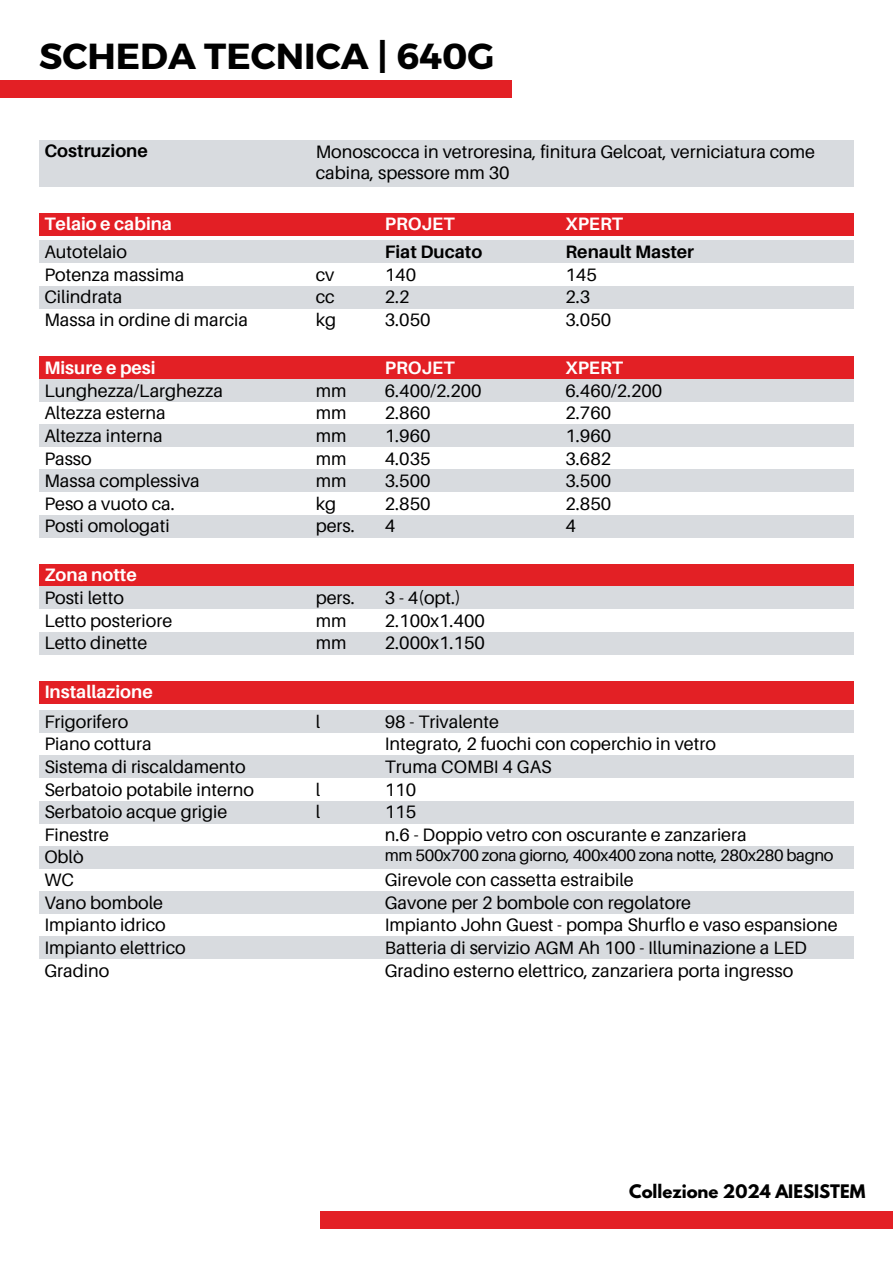
<style>
.page{position:relative;width:893px;height:1264px;background:#fff}
.page>*{position:absolute;margin:0;border:0;box-sizing:border-box;transform-origin:0 0}
.t1{font:700 36.15px "Montserrat";color:#000}
.t2{font:18px/21.3px "Aileron";color:#000}
.t3{font:700 18px "Aileron";color:#fff}
.t4{font:700 18px "Aileron";color:#000}
.t5{font:16.5px "Aileron";letter-spacing:-.02em;color:#000}
.t6{font:700 16.5px "League Spartan";color:#000}
</style>
<div class="page">
<div style="left:320px;top:1210px;width:572px;height:18px;background:#e32025"></div>
<div style="left:0;top:80px;width:512px;height:18px;background:#e32025"></div>
<div style="left:39px;top:140px;width:814px;height:46px;background:#d8dbdf"></div>
<div style="left:39px;top:564px;width:814px;height:22px;background:#e32025"></div>
<div style="left:39px;top:586px;width:814px;height:23px;background:#d8dbdf"></div>
<div style="left:39px;top:631px;width:814px;height:23px;background:#d8dbdf"></div>
<div style="left:39px;top:680px;width:814px;height:23px;background:#e32025"></div>
<div style="left:39px;top:710px;width:814px;height:23px;background:#d8dbdf"></div>
<div style="left:39px;top:755px;width:814px;height:23px;background:#d8dbdf"></div>
<div style="left:39px;top:800px;width:814px;height:23px;background:#d8dbdf"></div>
<div style="left:39px;top:845px;width:814px;height:23px;background:#d8dbdf"></div>
<div style="left:39px;top:891px;width:814px;height:22px;background:#d8dbdf"></div>
<div style="left:39px;top:936px;width:814px;height:23px;background:#d8dbdf"></div>
<div style="left:39px;top:213px;width:814px;height:22px;background:#e31f25"></div>
<div style="left:39px;top:240px;width:814px;height:23px;background:#d8dbdf"></div>
<div style="left:39px;top:286px;width:814px;height:22px;background:#d8dbdf"></div>
<div style="left:39px;top:356px;width:814px;height:23px;background:#e32025"></div>
<div style="left:39px;top:379px;width:814px;height:23px;background:#d8dbdf"></div>
<div style="left:39px;top:424px;width:814px;height:23px;background:#d8dbdf"></div>
<div style="left:39px;top:469px;width:814px;height:23px;background:#d8dbdf"></div>
<div style="left:39px;top:515px;width:814px;height:22px;background:#d8dbdf"></div>
<p class="t1" style="left:39px;top:33px;width:457px">SCHEDA TECNICA | 640G</p>
<p class="t4" style="left:44px;top:140px;width:105px">Costruzione</p>
<p class="t2" style="left:316px;top:140px;width:501px">Monoscocca in vetroresina, finitura Gelcoat, verniciatura come cabina, spessore mm 30</p>
<p class="t3" style="left:44px;top:213px;width:129px">Telaio e cabina</p>
<p class="t2" style="left:44px;top:263px;width:141px">Potenza massima</p>
<p class="t2" style="left:316px;top:263px;width:20px">cv</p>
<p class="t2" style="left:385px;top:263px;width:33px">140</p>
<p class="t2" style="left:565px;top:263px;width:33px">145</p>
<p class="t2" style="left:44px;top:286px;width:79px">Cilindrata</p>
<p class="t2" style="left:316px;top:286px;width:21px">cc</p>
<p class="t2" style="left:385px;top:286px;width:26px">2.2</p>
<p class="t2" style="left:565px;top:286px;width:26px">2.3</p>
<p class="t2" style="left:44px;top:309px;width:205px">Massa in ordine di marcia</p>
<p class="t2" style="left:316px;top:309px;width:22px">kg</p>
<p class="t2" style="left:385px;top:309px;width:47px">3.050</p>
<p class="t2" style="left:565px;top:309px;width:47px">3.050</p>
<p class="t3" style="left:385px;top:213px;width:71px">PROJET</p>
<p class="t3" style="left:565px;top:213px;width:59px">XPERT</p>
<p class="t2" style="left:44px;top:241px;width:84px">Autotelaio</p>
<p class="t4" style="left:385px;top:241px;width:99px">Fiat Ducato</p>
<p class="t4" style="left:565px;top:241px;width:130px">Renault Master</p>
<p class="t3" style="left:44px;top:356px;width:113px">Misure e pesi</p>
<p class="t2" style="left:44px;top:379px;width:180px">Lunghezza/Larghezza</p>
<p class="t2" style="left:316px;top:379px;width:32px">mm</p>
<p class="t2" style="left:385px;top:379px;width:98px">6.400/2.200</p>
<p class="t2" style="left:565px;top:379px;width:98px">6.460/2.200</p>
<p class="t2" style="left:44px;top:402px;width:123px">Altezza esterna</p>
<p class="t2" style="left:316px;top:402px;width:32px">mm</p>
<p class="t2" style="left:44px;top:424px;width:120px">Altezza interna</p>
<p class="t2" style="left:316px;top:424px;width:32px">mm</p>
<p class="t2" style="left:385px;top:424px;width:47px">1.960</p>
<p class="t2" style="left:565px;top:424px;width:47px">1.960</p>
<p class="t2" style="left:44px;top:447px;width:49px">Passo</p>
<p class="t2" style="left:316px;top:447px;width:32px">mm</p>
<p class="t2" style="left:385px;top:447px;width:47px">4.035</p>
<p class="t2" style="left:565px;top:447px;width:47px">3.682</p>
<p class="t2" style="left:44px;top:470px;width:157px">Massa complessiva</p>
<p class="t2" style="left:316px;top:470px;width:32px">mm</p>
<p class="t2" style="left:385px;top:470px;width:47px">3.500</p>
<p class="t2" style="left:565px;top:470px;width:47px">3.500</p>
<p class="t2" style="left:44px;top:492px;width:132px">Peso a vuoto ca.</p>
<p class="t2" style="left:316px;top:492px;width:22px">kg</p>
<p class="t2" style="left:385px;top:492px;width:47px">2.850</p>
<p class="t2" style="left:565px;top:492px;width:47px">2.850</p>
<p class="t2" style="left:44px;top:515px;width:127px">Posti omologati</p>
<p class="t2" style="left:316px;top:515px;width:41px">pers.</p>
<p class="t2" style="left:385px;top:515px;width:12px">4</p>
<p class="t2" style="left:565px;top:515px;width:12px">4</p>
<p class="t3" style="left:385px;top:356px;width:71px">PROJET</p>
<p class="t3" style="left:565px;top:356px;width:59px">XPERT</p>
<p class="t2" style="left:385px;top:402px;width:47px">2.860</p>
<p class="t2" style="left:565px;top:402px;width:47px">2.760</p>
<p class="t3" style="left:44px;top:564px;width:94px">Zona notte</p>
<p class="t2" style="left:44px;top:586px;width:81px">Posti letto</p>
<p class="t2" style="left:316px;top:586px;width:41px">pers.</p>
<p class="t2" style="left:385px;top:586px;width:78px">3 - 4(opt.)</p>
<p class="t2" style="left:44px;top:609px;width:129px">Letto posteriore</p>
<p class="t2" style="left:316px;top:609px;width:32px">mm</p>
<p class="t2" style="left:385px;top:609px;width:102px">2.100x1.400</p>
<p class="t2" style="left:316px;top:632px;width:32px">mm</p>
<p class="t2" style="left:385px;top:632px;width:102px">2.000x1.150</p>
<p class="t3" style="left:44px;top:681px;width:110px">Installazione</p>
<p class="t2" style="left:44px;top:710px;width:85px">Frigorifero</p>
<p class="t2" style="left:316px;top:710px;width:6px">l</p>
<p class="t2" style="left:385px;top:710px;width:116px">98 - Trivalente</p>
<p class="t2" style="left:44px;top:733px;width:109px">Piano cottura</p>
<p class="t2" style="left:385px;top:733px;width:332px">Integrato, 2 fuochi con coperchio in vetro</p>
<p class="t2" style="left:44px;top:755px;width:203px">Sistema di riscaldamento</p>
<p class="t2" style="left:385px;top:755px;width:168px">Truma COMBI 4 GAS</p>
<p class="t2" style="left:44px;top:778px;width:211px">Serbatoio potabile interno</p>
<p class="t2" style="left:316px;top:778px;width:6px">l</p>
<p class="t2" style="left:385px;top:778px;width:33px">110</p>
<p class="t2" style="left:44px;top:800px;width:184px">Serbatoio acque grigie</p>
<p class="t2" style="left:316px;top:800px;width:6px">l</p>
<p class="t2" style="left:385px;top:800px;width:33px">115</p>
<p class="t2" style="left:44px;top:823px;width:66px">Finestre</p>
<p class="t2" style="left:44px;top:846px;width:41px">Oblò</p>
<p class="t2" style="left:44px;top:868px;width:31px">WC</p>
<p class="t2" style="left:385px;top:868px;width:250px">Girevole con cassetta estraibile</p>
<p class="t2" style="left:44px;top:914px;width:123px">Impianto idrico</p>
<p class="t2" style="left:385px;top:914px;width:454px">Impianto John Guest - pompa Shurflo e vaso espansione</p>
<p class="t2" style="left:44px;top:936px;width:143px">Impianto elettrico</p>
<p class="t2" style="left:385px;top:936px;width:423px">Batteria di servizio AGM Ah 100 - Illuminazione a LED</p>
<p class="t2" style="left:44px;top:959px;width:66px">Gradino</p>
<p class="t2" style="left:385px;top:959px;width:410px">Gradino esterno elettrico, zanzariera porta ingresso</p>
<p class="t2" style="left:44px;top:632px;width:104px">Letto dinette</p>
<p class="t2" style="left:385px;top:823px;width:363px">n.6 - Doppio vetro con oscurante e zanzariera</p>
<p class="t5" style="left:385px;top:845px;width:450px">mm 500x700 zona giorno, 400x400 zona notte, 280x280 bagno</p>
<p class="t2" style="left:44px;top:891px;width:120px">Vano bombole</p>
<p class="t2" style="left:385px;top:891px;width:308px">Gavone per 2 bombole con regolatore</p>
<p class="t6" style="left:629px;top:1183px;width:237px">Collezione 2024 AIESISTEM</p>
</div>
